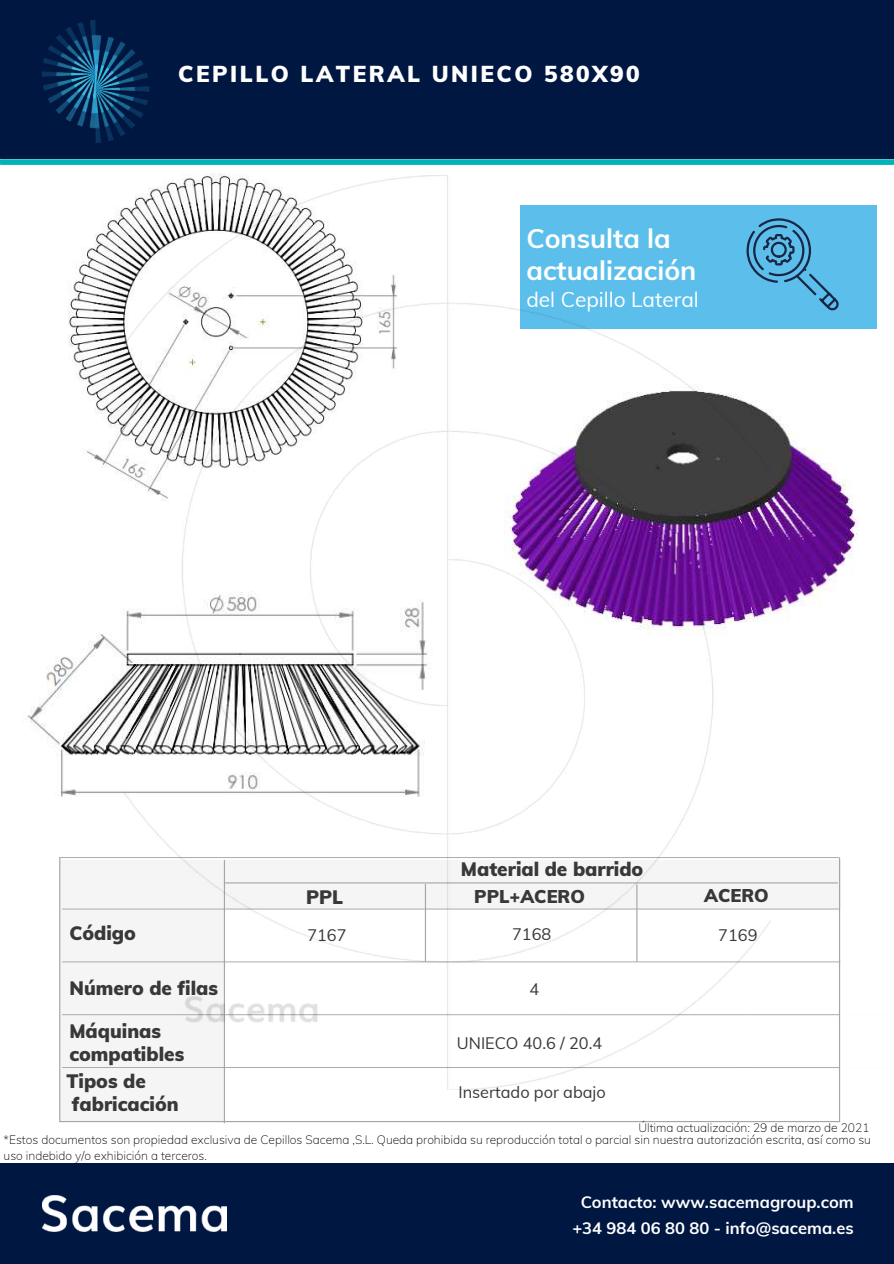
<style>
.page{position:relative;width:894px;height:1264px;background:#fff}
.page>*{position:absolute;margin:0;border:0;box-sizing:border-box;transform-origin:0 0}
.t1{font:700 26.85px/32.5px "Muli";color:#fff}
.t2{font:900 22.5px "Muli";letter-spacing:.11em;color:#fff}
.t3{font:20.85px "Muli";color:#fff}
.t4{font:900 19.05px/23.1px "Muli";color:#383838}
.t5{font:900 18.15px "Muli";color:#383838}
.t6{font:700 16.5px/26px "Muli";color:#fff;text-align:center}
.t7{font:16.35px "Muli";color:#383838}
.t8{font:200 12px/16px "Muli";color:#000}
</style>
<div class="page">
<div style="left:0;top:0;width:893px;height:159px;background:#001742"></div>
<img style="left:42px;top:20px;width:108px;height:122px">
<div style="left:1px;top:159px;width:892px;height:6px;background:#00b3b9"></div>
<div style="left:0;top:1163px;width:893px;height:100px;background:#001742"></div>
<img style="left:42px;top:1195px;width:184px;height:36px">
<svg style="left:770px;top:960px;width:71px;height:4px"></svg>
<svg style="left:770px;top:1013px;width:71px;height:4px"></svg>
<hr style="left:62px;top:961px;width:777px;height:1px;background:#a6a6a6">
<hr style="left:62px;top:1014px;width:776px;height:1px;background:#a6a6a6">
<hr style="left:62px;top:1067px;width:776px;height:1px;background:#a6a6a6">
<hr style="left:62px;top:908px;width:776px;height:1px;background:#a6a6a6">
<hr style="left:60px;top:857px;width:778px;height:1px;background:#a6a6a6">
<div style="left:224px;top:859px;width:616px;height:49px;background:#f5f5f5"></div>
<hr style="left:59px;top:857px;width:1px;height:264px;background:#a6a6a6">
<hr style="left:838px;top:857px;width:1px;height:264px;background:#a6a6a6">
<div style="left:59px;top:859px;width:166px;height:261px;background:linear-gradient(to right,#f4f4f4,#f5f5f5)"></div>
<hr style="left:224px;top:882px;width:613px;height:1px;background:#a6a6a6">
<hr style="left:60px;top:1120px;width:779px;height:2px;background:#a6a6a6">
<div style="left:519px;top:205px;width:357px;height:123px;background:#5cbfeb"></div>
<svg style="left:770px;top:218px;width:68px;height:92px"></svg>
<img style="left:68px;top:174px;width:161px;height:300px">
<img style="left:27px;top:632px;width:97px;height:165px">
<img style="left:770px;top:415px;width:87px;height:207px">
<img style="left:124px;top:176px;width:646px;height:913px">
<h2 class="t2" style="left:178px;top:60px;width:463px">CEPILLO LATERAL UNIECO 580X90</h2>
<h1 class="t1" style="left:526px;top:221px;width:171px">Consulta la actualización</h1>
<h3 class="t3" style="left:526px;top:285px;width:174px">del Cepillo Lateral</h3>
<h3 class="t4" style="left:69px;top:921px;width:68px">Código</h3>
<h3 class="t4" style="left:69px;top:976px;width:150px">Número de filas</h3>
<h3 class="t4" style="left:69px;top:1019px;width:116px">Máquinas compatibles</h3>
<h3 class="t4" style="left:66px;top:1069px;width:114px">Tipos de fabricación</h3>
<h3 class="t4" style="left:306px;top:885px;width:39px">PPL</h3>
<h3 class="t4" style="left:461px;top:857px;width:184px">Material de barrido</h3>
<h3 class="t5" style="left:474px;top:885px;width:112px">PPL+ACERO</h3>
<h3 class="t7" style="left:307px;top:924px;width:41px">7167</h3>
<h3 class="t7" style="left:512px;top:923px;width:41px">7168</h3>
<h3 class="t7" style="left:529px;top:978px;width:11px">4</h3>
<h3 class="t7" style="left:457px;top:1032px;width:147px">UNIECO 40.6 / 20.4</h3>
<h3 class="t7" style="left:458px;top:1081px;width:149px">Insertado por abajo</h3>
<h3 class="t5" style="left:704px;top:883px;width:66px">ACERO</h3>
<h3 class="t7" style="left:718px;top:924px;width:41px">7169</h3>
<p class="t8" style="left:638px;top:1119px;width:232px">Última actualización: 29 de marzo de 2021</p>
<p class="t8" style="left:4px;top:1131px;width:868px">*Estos documentos son propiedad exclusiva de Cepillos Sacema ,S.L. Queda prohibida su reproducción total o parcial sin nuestra autorización escrita, así como su uso indebido y/o exhibición a terceros.</p>
<h3 class="t6" style="left:572px;top:1188px;width:283px">Contacto: www.sacemagroup.com +34 984 06 80 80 - info@sacema.es</h3>
</div>
